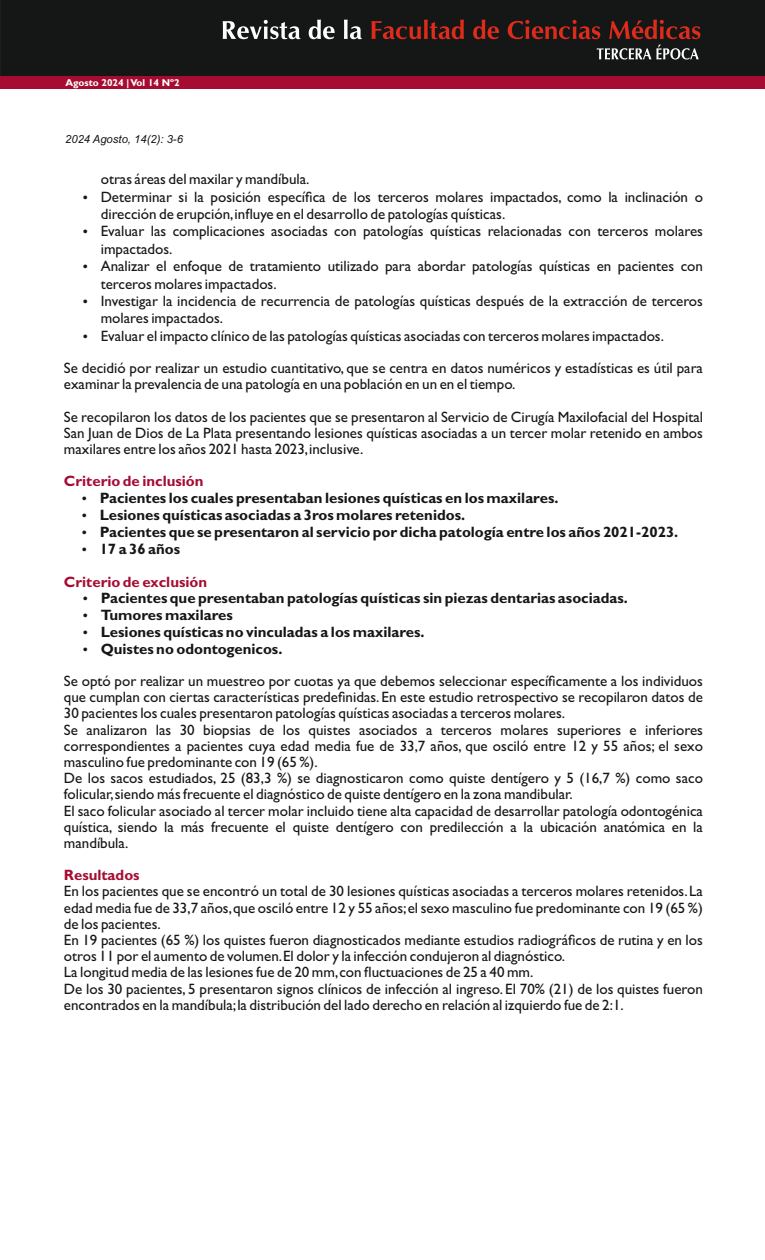
<style>
.page{position:relative;width:765px;height:1260px;background:#fff}
.page>*{position:absolute;margin:0;border:0;box-sizing:border-box;transform-origin:0 0}
.t1{font:15px/16.1px "Gill Sans";color:#151616}
.t2{font:700 15px/16.8px "Gill Sans";color:#151616}
.t3{font:700 15px "Gill Sans";color:#a60c32}
.t4{font:italic 11.25px "Arial";color:#151616}
.t5{font:700 10px "Gill Sans";color:#fff}
</style>
<div class="page">
<div style="left:0;top:0;width:765px;height:76px;background:#151616"></div>
<svg style="left:223px;top:20px;width:77px;height:19px"></svg>
<svg style="left:309px;top:20px;width:53px;height:19px"></svg>
<svg style="left:371px;top:20px;width:329px;height:19px;background:#561c17"></svg>
<svg style="left:597px;top:45px;width:102px;height:15px;background:#575858"></svg>
<div style="left:0;top:76px;width:765px;height:13px;background:#a60c32"></div>
<p class="t5" style="left:65px;top:79px;width:116px">Agosto 2024 | Vol 14 Nº2</p>
<p class="t4" style="left:65px;top:135px;width:119px">2024 Agosto, 14(2): 3-6</p>
<p class="t1" style="left:101px;top:172px;width:604px;line-height:17.4px">otras áreas del maxilar y mandíbula.<br>Determinar si la posición específica de los terceros molares impactados, como la inclinación o dirección de erupción,influye en el desarrollo de patologías quísticas.<br>Evaluar las complicaciones asociadas con patologías quísticas relacionadas con terceros molares impactados.<br>Analizar el enfoque de tratamiento utilizado para abordar patologías quísticas en pacientes con terceros molares impactados.<br>Investigar la incidencia de recurrencia de patologías quísticas después de la extracción de terceros molares impactados.<br>Evaluar el impacto clínico de las patologías quísticas asociadas con terceros molares impactados.</p>
<p class="t1" style="left:64px;top:362px;width:641px">Se decidió por realizar un estudio cuantitativo, que se centra en datos numéricos y estadísticas es útil para examinar la prevalencia de una patología en una población en un en el tiempo.</p>
<p class="t1" style="left:64px;top:410px;width:641px;text-align:justify">Se recopilaron los datos de los pacientes que se presentaron al Servicio de Cirugía Maxilofacial del Hospital San Juan de Dios de La Plata presentando lesiones quísticas asociadas a un tercer molar retenido en ambos maxilares entre los años 2021 hasta 2023,inclusive.</p>
<p class="t3" style="left:64px;top:476px;width:141px">Criterio de inclusión</p>
<p class="t2" style="left:100px;top:491px;width:580px">Pacientes los cuales presentaban lesiones quísticas en los maxilares.<br>Lesiones quísticas asociadas a 3ros molares retenidos.<br>Pacientes que se presentaron al servicio por dicha patología entre los años 2021-2023.<br>17 a 36 años</p>
<p class="t3" style="left:64px;top:576px;width:145px">Criterio de exclusión</p>
<p class="t2" style="left:101px;top:591px;width:529px">Pacientes que presentaban patologías quísticas sin piezas dentarias asociadas.<br>Tumores maxilares<br>Lesiones quísticas no vinculadas a los maxilares.<br>Quistes no odontogenicos.</p>
<p class="t1" style="left:64px;top:675px;width:641px">Se optó por realizar un muestreo por cuotas ya que debemos seleccionar específicamente a los individuos que cumplan con ciertas características predefinidas. En este estudio retrospectivo se recopilaron datos de 30 pacientes los cuales presentaron patologías quísticas asociadas a terceros molares.<br>Se analizaron las 30 biopsias de los quistes asociados a terceros molares superiores e inferiores correspondientes a pacientes cuya edad media fue de 33,7 años, que osciló entre 12 y 55 años; el sexo masculino fue predominante con 19 (65 %).<br>De los sacos estudiados, 25 (83,3 %) se diagnosticaron como quiste dentígero y 5 (16,7 %) como saco folicular,siendo más frecuente el diagnóstico de quiste dentígero en la zona mandibular.<br>El saco folicular asociado al tercer molar incluido tiene alta capacidad de desarrollar patología odontogénica quística, siendo la más frecuente el quiste dentígero con predilección a la ubicación anatómica en la mandíbula.</p>
<p class="t3" style="left:64px;top:870px;width:77px">Resultados</p>
<p class="t1" style="left:64px;top:885px;width:641px">En los pacientes que se encontró un total de 30 lesiones quísticas asociadas a terceros molares retenidos.La edad media fue de 33,7 años,que osciló entre 12 y 55 años;el sexo masculino fue predominante con 19 (65 %) de los pacientes.<br>En 19 pacientes (65 %) los quistes fueron diagnosticados mediante estudios radiográficos de rutina y en los otros 11 por el aumento de volumen.El dolor y la infección condujeron al diagnóstico.<br>La longitud media de las lesiones fue de 20 mm,con fluctuaciones de 25 a 40 mm.<br>De los 30 pacientes, 5 presentaron signos clínicos de infección al ingreso. El 70% (21) de los quistes fueron encontrados en la mandíbula;la distribución del lado derecho en relación al izquierdo fue de 2:1.</p>
</div>
